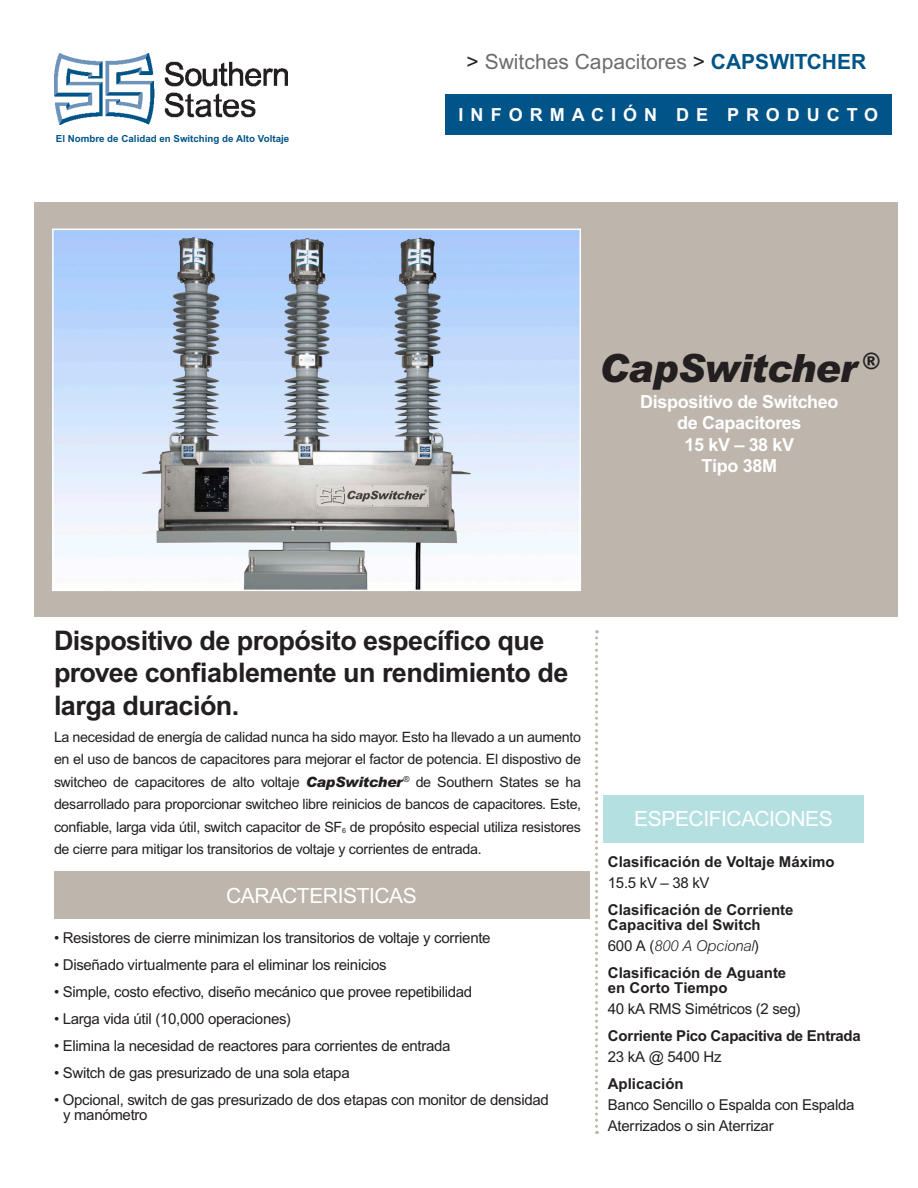
<style>
.page{position:relative;width:918px;height:1188px;background:#fff}
.page>*{position:absolute;margin:0;border:0;box-sizing:border-box;transform-origin:0 0}
.t1{font:italic 900 39px "Arial MT Std";letter-spacing:-.02em;color:#231f20}
.t2{font:700 27px/32.4px "Arial MT Std";letter-spacing:-.02em;color:#231f20}
.t3{font:21px "Arial MT Std";color:#6c6d70}
.t4{font:21px "Arial MT Std";letter-spacing:-.02em;color:#fff}
.t5{font:700 18px "Arial MT Std";letter-spacing:-.02em;color:#fff}
.t6{font:700 18px "Arial MT Std";letter-spacing:.39em;color:#fff}
.t7{font:15px "Arial MT Std";letter-spacing:-.02em;color:#231f20}
.t8{font:700 15px/15px "Arial MT Std";color:#231f20}
.t9{font:700 15px "Arial MT Std";letter-spacing:-.02em;color:#231f20}
.t10{font:italic 300 15px "Arial MT Std";letter-spacing:-.02em;color:#231f20}
.t11{font:14.25px/22.5px "Arial MT Std";letter-spacing:-.02em;color:#231f20;text-align:justify}
.Bullet_Points{font:700 9.75px "Arial MT Std";color:#005487}
.s1{color:#231f20}
.s2{font-weight:700;color:#005487}
.s3{font-weight:900;font-style:italic}
.s4{font-weight:400;font-style:normal}
</style>
<div class="page">
<div style="left:34px;top:202px;width:864px;height:415px;background:#beb6ad"></div>
<svg style="left:595px;top:630px;width:3px;height:504px"></svg>
<div style="left:54px;top:872px;width:536px;height:47px;background:#beb6ad"></div>
<img style="left:55px;top:232px;width:523px;height:356px">
<div style="left:52px;top:229px;width:529px;height:362px;border:2px solid #fff"></div>
<div style="left:445px;top:94px;width:447px;height:41px;background:#005487"></div>
<img style="left:55px;top:53px;width:233px;height:72px">
<div style="left:603px;top:795px;width:261px;height:47px;background:#b5e0e1"></div>
<p class="Bullet_Points" style="left:56px;top:133px;width:235px">El Nombre de Calidad en Switching de Alto Voltaje</p>
<p class="t3" style="left:467px;top:50px;width:401px"><span class="s1">&gt;</span> Switches Capacitores <span class="s1">&gt;</span> <span class="s2">CAPSWITCHER</span></p>
<p class="t6" style="left:459px;top:104px;width:421px">INFORMACIÓN DE PRODUCTO</p>
<p class="t1" style="left:599px;top:344px;width:282px">CapSwitcher <sup>®</sup></p>
<p class="t5" style="left:640px;top:391px;width:200px">Dispositivo de Switcheo</p>
<p class="t5" style="left:677px;top:412px;width:126px">de Capacitores</p>
<p class="t5" style="left:685px;top:434px;width:111px">15 kV – 38 kV</p>
<p class="t5" style="left:702px;top:455px;width:77px">Tipo 38M</p>
<p class="t2" style="left:54px;top:625px;width:516px">Dispositivo de propósito específico que provee confiablemente un rendimiento de larga duración.</p>
<p class="t11" style="left:54px;top:726px;width:529px">La necesidad de energía de calidad nunca ha sido mayor. Esto ha llevado a un aumento en el uso de bancos de capacitores para mejorar el factor de potencia. El dispostivo de switcheo de capacitores de alto voltaje <span class="s3">CapSwitcher</span><sup>®</sup> de Southern States se ha desarrollado para proporcionar switcheo libre reinicios de bancos de capacitores. Este, confiable, larga vida útil, switch capacitor de SF<sub>6</sub> de propósito especial utiliza resistores de cierre para mitigar los transitorios de voltaje y corrientes de entrada.</p>
<p class="t4" style="left:226px;top:883px;width:192px">CARACTERISTICAS</p>
<p class="t7" style="left:54px;top:930px;width:438px">• Resistores de cierre minimizan los transitorios de voltaje y corriente</p>
<p class="t7" style="left:54px;top:957px;width:334px">• Diseñado virtualmente para el eliminar los reinicios</p>
<p class="t7" style="left:54px;top:984px;width:420px">• Simple, costo efectivo, diseño mecánico que provee repetibilidad</p>
<p class="t7" style="left:54px;top:1011px;width:239px">• Larga vida útil (10,000 operaciones)</p>
<p class="t7" style="left:54px;top:1038px;width:398px">• Elimina la necesidad de reactores para corrientes de entrada</p>
<p class="t7" style="left:54px;top:1065px;width:297px">• Switch de gas presurizado de una sola etapa</p>
<p class="t7" style="left:54px;top:1092px;width:496px">• Opcional, switch de gas presurizado de dos etapas con monitor de densidad</p>
<p class="t7" style="left:63px;top:1107px;width:86px">y manómetro</p>
<p class="t4" style="left:634px;top:807px;width:200px">ESPECIFICACIONES</p>
<p class="t8" style="left:608px;top:855px;width:228px">Clasificación de Voltaje Máximo</p>
<p class="t7" style="left:608px;top:874px;width:103px">15.5 kV – 38 kV</p>
<p class="t8" style="left:608px;top:903px;width:187px">Clasificación de Corriente<br>Capacitiva del Switch</p>
<p class="t10" style="left:608px;top:937px;width:153px"><span class="s4">600 A (</span>800 A Opcional<span class="s4">)</span></p>
<p class="t8" style="left:608px;top:966px;width:180px">Clasificación de Aguante</p>
<p class="t8" style="left:608px;top:981px;width:121px">en Corto Tiempo</p>
<p class="t7" style="left:608px;top:1000px;width:194px">40 kA RMS Simétricos (2 seg)</p>
<p class="t9" style="left:608px;top:1027px;width:254px">Corriente Pico Capacitiva de Entrada</p>
<p class="t7" style="left:608px;top:1048px;width:115px">23 kA @ 5400 Hz</p>
<p class="t8" style="left:608px;top:1077px;width:77px">Aplicación</p>
<p class="t7" style="left:608px;top:1096px;width:248px">Banco Sencillo o Espalda con Espalda</p>
<p class="t7" style="left:608px;top:1117px;width:167px">Aterrizados o sin Aterrizar</p>
</div>
